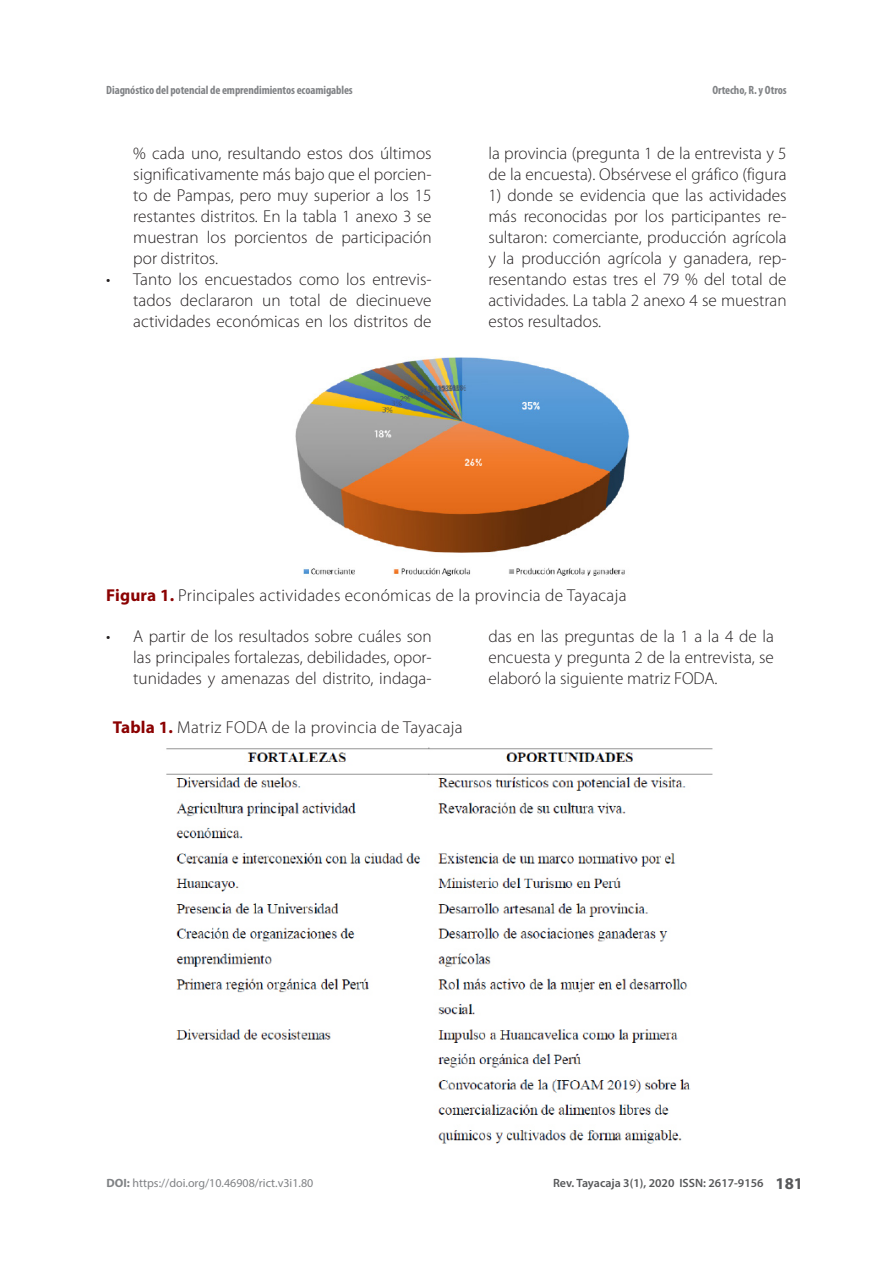
<style>
.page{position:relative;width:893px;height:1263px;background:#fff}
.page>*{position:absolute;margin:0;border:0;box-sizing:border-box;transform-origin:0 0}
.t1{font:300 17.25px/21px "Myriad Pro";color:#231f20;text-align:justify}
.t2{font:300 17.25px "Myriad Pro";letter-spacing:.02em;color:#231f20}
.t3{font:700 condensed 12px "Myriad Pro";letter-spacing:-.01em;color:#808285}
.t4{font:12px "Myriad Pro";color:#808285}
.t5{font:600 12px "Myriad Pro";color:#57585a}
.s1{font-weight:700;color:#8b0202}
.s2{font-weight:700}
.s3{font-weight:700;font-size:16.5px}
</style>
<div class="page">
<img style="left:295px;top:357px;width:335px;height:219px">
<img style="left:166px;top:747px;width:547px;height:397px">
<p class="t3" style="left:106px;top:82px;width:248px">Diagnóstico del potencial de emprendimientos ecoamigables</p>
<p class="t3" style="left:712px;top:82px;width:76px">Ortecho, R. y Otros</p>
<p class="t1" style="left:133px;top:143px;width:300px">% cada uno, resultando estos dos últimos significativamente más bajo que el porcien&shy;to de Pampas, pero muy superior a los 15 restantes distritos. En la tabla 1 anexo 3 se muestran los porcientos de participación por distritos.</p>
<p class="t1" style="left:133px;top:269px;width:300px;text-indent:-27px">• Tanto los encuestados como los entrevis&shy;tados declararon un total de diecinueve actividades económicas en los distritos de</p>
<p class="t1" style="left:488px;top:143px;width:300px">la provincia (pregunta 1 de la entrevista y 5 de la encuesta). Obsérvese el gráfico (figura</p>
<p class="t1" style="left:488px;top:185px;width:300px">1) donde se evidencia que las actividades más reconocidas por los participantes re&shy;sultaron: comerciante, producción agrícola y la producción agrícola y ganadera, rep&shy;resentando estas tres el 79 % del total de actividades. La tabla 2 anexo 4 se muestran estos resultados.</p>
<p class="t2" style="left:106px;top:586px;width:522px"><span class="s1">Figura 1.</span> Principales actividades económicas de la provincia de Tayacaja</p>
<p class="t1" style="left:133px;top:626px;width:300px;text-indent:-27px">• A partir de los resultados sobre cuáles son las principales fortalezas, debilidades, opor&shy;tunidades y amenazas del distrito, indaga-</p>
<p class="t2" style="left:113px;top:718px;width:352px"><span class="s1">Tabla 1.</span> Matriz FODA de la provincia de Tayacaja</p>
<p class="t1" style="left:488px;top:626px;width:287px">das en las preguntas de la 1 a la 4 de la encuesta y pregunta 2 de la entrevista, se elaboró la siguiente matriz FODA.</p>
<p class="t4" style="left:106px;top:1176px;width:208px"><span class="s2">DOI:</span> https://doi.org/10.46908/rict.v3i1.80</p>
<p class="t5" style="left:553px;top:1175px;width:251px">Rev. Tayacaja 3(1), 2020 ISSN: 2617-9156 <span class="s3">181</span></p>
</div>
